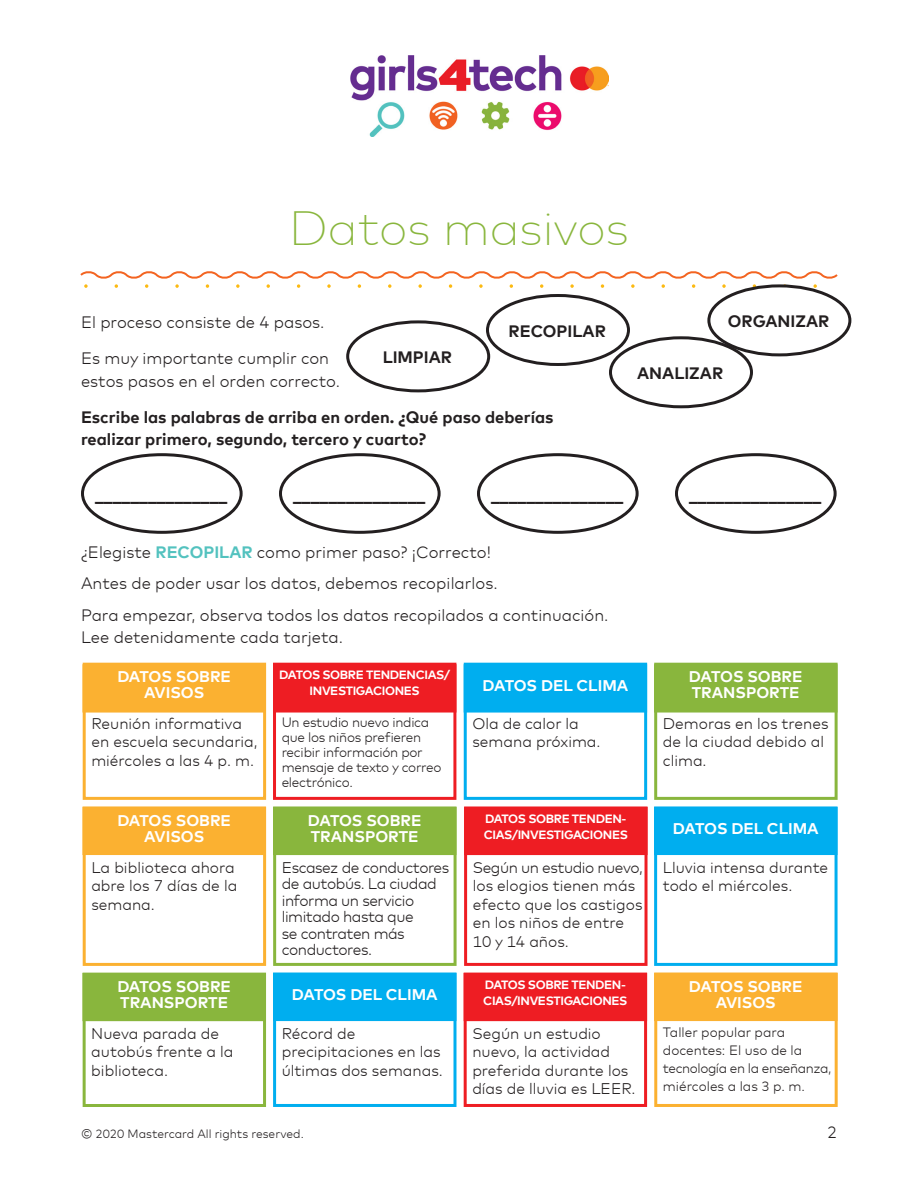
<style>
.page{position:relative;width:918px;height:1188px;background:#fff}
.page>*{position:absolute;margin:0;border:0;box-sizing:border-box;transform-origin:0 0}
.New_Top_Subhead{font:200 48px "Mark Offc For MC";color:#89b63d}
.Text_Intro{font:700 18.9px "Mark Offc For MC";color:#231f20}
.New_Text{font:300 16.5px/22.5px "Mark Offc For MC";color:#231f20}
.New_Text-2{font:700 16.5px/22.5px "Mark Offc For MC";color:#231f20}
.Text_Intro-2{font:700 16.5px "Mark Offc For MC";color:#231f20}
.New_Text-3{font:300 15.45px/18.5px "Mark Offc For MC";color:#231f20}
.Sidebar_Head{font:700 15.45px/15.5px "Mark Offc For MC";color:#fff}
.New_Text-4{font:300 15.45px/16.5px "Mark Offc For MC";letter-spacing:-.03em;color:#231f20}
.New_Text-5{font:300 13.5px/15px "Mark Offc For MC";letter-spacing:-.02em;color:#231f20}
.New_Text-6{font:300 13.5px/18px "Mark Offc For MC";color:#231f20}
.Sidebar_Head-2{font:700 12px/15.5px "Mark Offc For MC";letter-spacing:-.03em;color:#fff}
.t1{font:300 12px "Mark Offc For MC";color:#231f20}
.s1{font-weight:700;color:#53c2bf}
</style>
<div class="page">
<img style="left:351px;top:56px;width:257px;height:81px">
<svg style="left:80px;top:271px;width:758px;height:17px"></svg>
<div style="left:346px;top:320px;width:144px;height:72px;border:3px solid #231f20;border-radius:50%"></div>
<div style="left:707px;top:284px;width:144px;height:72px;border:3px solid #231f20;border-radius:50%"></div>
<div style="left:609px;top:336px;width:144px;height:72px;border:3px solid #231f20;border-radius:50%"></div>
<div style="left:486px;top:294px;width:144px;height:72px;border:3px solid #231f20;border-radius:50%"></div>
<div style="left:81px;top:453px;width:162px;height:81px;border:3px solid #231f20;border-radius:50%"></div>
<div style="left:279px;top:453px;width:162px;height:81px;border:3px solid #231f20;border-radius:50%"></div>
<div style="left:477px;top:453px;width:162px;height:81px;border:3px solid #231f20;border-radius:50%"></div>
<div style="left:675px;top:453px;width:162px;height:81px;border:3px solid #231f20;border-radius:50%"></div>
<div style="left:654px;top:663px;width:184px;height:137px;border:3px solid #89b63d"></div>
<div style="left:464px;top:663px;width:183px;height:137px;border:3px solid #00aeef"></div>
<div style="left:273px;top:663px;width:183px;height:137px;border:3px solid #ee1d23"></div>
<div style="left:83px;top:663px;width:183px;height:137px;border:3px solid #fbb131"></div>
<div style="left:274px;top:665px;width:182px;height:47px;background:#ee1d23"></div>
<div style="left:273px;top:664px;width:183px;height:49px;border:2px solid #ee1d23"></div>
<div style="left:655px;top:665px;width:182px;height:47px;background:#89b63d"></div>
<div style="left:654px;top:664px;width:183px;height:49px;border:2px solid #89b63d"></div>
<div style="left:464px;top:665px;width:182px;height:47px;background:#00aeef"></div>
<div style="left:464px;top:664px;width:183px;height:49px;border:2px solid #00aeef"></div>
<div style="left:83px;top:665px;width:182px;height:47px;background:#fbb131"></div>
<div style="left:82px;top:664px;width:184px;height:49px;border:2px solid #fbb131"></div>
<div style="left:273px;top:973px;width:183px;height:134px;border:3px solid #00aeef"></div>
<div style="left:654px;top:973px;width:184px;height:134px;border:3px solid #fbb131"></div>
<div style="left:654px;top:807px;width:184px;height:159px;border:3px solid #00aeef"></div>
<div style="left:83px;top:807px;width:183px;height:159px;border:3px solid #fbb131"></div>
<div style="left:464px;top:807px;width:184px;height:159px;border:3px solid #ee1d23"></div>
<div style="left:273px;top:807px;width:184px;height:159px;border:3px solid #89b63d"></div>
<div style="left:464px;top:973px;width:183px;height:134px;border:3px solid #ee1d23"></div>
<div style="left:83px;top:973px;width:183px;height:134px;border:3px solid #89b63d"></div>
<div style="left:275px;top:974px;width:180px;height:46px;background:#00aeef"></div>
<div style="left:273px;top:973px;width:183px;height:48px;border:3px solid #00aeef"></div>
<div style="left:656px;top:974px;width:180px;height:46px;background:#fbb131"></div>
<div style="left:654px;top:973px;width:183px;height:48px;border:3px solid #fbb131"></div>
<div style="left:656px;top:808px;width:180px;height:46px;background:#00aeef"></div>
<div style="left:654px;top:807px;width:183px;height:48px;border:3px solid #00aeef"></div>
<div style="left:84px;top:808px;width:180px;height:46px;background:#fbb131"></div>
<div style="left:82px;top:807px;width:184px;height:48px;border:3px solid #fbb131"></div>
<div style="left:466px;top:808px;width:180px;height:46px;background:#ee1d23"></div>
<div style="left:464px;top:807px;width:184px;height:48px;border:3px solid #ee1d23"></div>
<div style="left:275px;top:808px;width:180px;height:46px;background:#89b63d"></div>
<div style="left:273px;top:807px;width:183px;height:48px;border:3px solid #89b63d"></div>
<div style="left:465px;top:974px;width:181px;height:46px;background:#ee1d23"></div>
<div style="left:464px;top:973px;width:183px;height:48px;border:3px solid #ee1d23"></div>
<div style="left:84px;top:974px;width:180px;height:46px;background:#89b63d"></div>
<div style="left:82px;top:973px;width:184px;height:48px;border:3px solid #89b63d"></div>
<p class="New_Top_Subhead" style="left:289px;top:192px;width:341px">Datos masivos</p>
<p class="New_Text" style="left:81px;top:310px;width:245px">El proceso consiste de 4 pasos.</p>
<p class="New_Text" style="left:81px;top:346px;width:261px">Es muy importante cumplir con estos pasos en el orden correcto.</p>
<p class="New_Text-2" style="left:81px;top:404px;width:474px">Escribe las palabras de arriba en orden. ¿Qué paso deberías realizar primero, segundo, tercero y cuarto?</p>
<p class="Text_Intro-2" style="left:509px;top:318px;width:99px">RECOPILAR</p>
<p class="Text_Intro-2" style="left:383px;top:345px;width:71px">LIMPIAR</p>
<p class="Text_Intro-2" style="left:728px;top:309px;width:103px">ORGANIZAR</p>
<p class="Text_Intro-2" style="left:637px;top:360px;width:88px">ANALIZAR</p>
<p class="Text_Intro" style="left:95px;top:480px;width:134px">_______________</p>
<p class="Text_Intro" style="left:293px;top:480px;width:134px">_______________</p>
<p class="Text_Intro" style="left:491px;top:480px;width:134px">_______________</p>
<p class="Text_Intro" style="left:689px;top:480px;width:134px">_______________</p>
<p class="New_Text" style="left:81px;top:539px;width:412px">¿Elegiste <span class="s1">RECOPILAR</span> como primer paso? ¡Correcto!</p>
<p class="New_Text" style="left:81px;top:571px;width:418px">Antes de poder usar los datos, debemos recopilarlos.</p>
<p class="New_Text" style="left:81px;top:602px;width:529px">Para empezar, observa todos los datos recopilados a continuación.<br>Lee detenidamente cada tarjeta.</p>
<p class="Sidebar_Head" style="left:117px;top:668px;width:115px;text-align:center">DATOS SOBRE<br>AVISOS</p>
<p class="New_Text-3" style="left:91px;top:713px;width:168px">Reunión informativa en escuela secundaria, miércoles a las 4 p. m.</p>
<p class="Sidebar_Head-2" style="left:279px;top:666px;width:172px;text-align:center">DATOS SOBRE TENDENCIAS/<br>INVESTIGACIONES</p>
<p class="Sidebar_Head" style="left:689px;top:668px;width:115px">DATOS SOBRE<br>TRANSPORTE</p>
<p class="Sidebar_Head" style="left:483px;top:677px;width:147px">DATOS DEL CLIMA</p>
<p class="New_Text-5" style="left:282px;top:714px;width:161px">Un estudio nuevo indica que los niños prefieren recibir información por mensaje de texto y correo electrónico.</p>
<p class="New_Text-3" style="left:472px;top:713px;width:130px">Ola de calor la semana próxima.</p>
<p class="New_Text-3" style="left:663px;top:713px;width:167px">Demoras en los trenes de la ciudad debido al clima.</p>
<p class="Sidebar_Head" style="left:117px;top:812px;width:115px;text-align:center">DATOS SOBRE<br>AVISOS</p>
<p class="Sidebar_Head-2" style="left:484px;top:810px;width:146px">DATOS SOBRE TENDEN-<br>CIAS/INVESTIGACIONES</p>
<p class="Sidebar_Head" style="left:308px;top:812px;width:115px">DATOS SOBRE<br>TRANSPORTE</p>
<p class="New_Text-3" style="left:91px;top:857px;width:147px">La biblioteca ahora abre los 7 días de la semana.</p>
<p class="New_Text-3" style="left:473px;top:857px;width:172px">Según un estudio nuevo, los elogios tienen más efecto que los castigos en los niños de entre<br>10 y 14 años.</p>
<p class="New_Text-4" style="left:282px;top:858px;width:169px">Escasez de conductores de autobús. La ciudad informa un servicio limitado hasta que<br>se contraten más conductores.</p>
<p class="Sidebar_Head" style="left:673px;top:819px;width:147px">DATOS DEL CLIMA</p>
<p class="New_Text-3" style="left:663px;top:857px;width:167px">Lluvia intensa durante todo el miércoles.</p>
<p class="Sidebar_Head" style="left:117px;top:978px;width:115px">DATOS SOBRE<br>TRANSPORTE</p>
<p class="New_Text-3" style="left:91px;top:1023px;width:144px">Nueva parada de autobús frente a la biblioteca.</p>
<p class="Sidebar_Head-2" style="left:483px;top:977px;width:146px">DATOS SOBRE TENDEN-<br>CIAS/INVESTIGACIONES</p>
<p class="Sidebar_Head" style="left:292px;top:986px;width:147px">DATOS DEL CLIMA</p>
<p class="Sidebar_Head" style="left:689px;top:978px;width:115px;text-align:center">DATOS SOBRE<br>AVISOS</p>
<p class="New_Text-3" style="left:282px;top:1023px;width:163px">Récord de precipitaciones en las últimas dos semanas.</p>
<p class="New_Text-6" style="left:663px;top:1023px;width:170px">Taller popular para docentes: El uso de la tecnología en la enseñanza, miércoles a las 3 p. m.</p>
<p class="New_Text-3" style="left:472px;top:1023px;width:165px">Según un estudio nuevo, la actividad preferida durante los días de lluvia es LEER.</p>
<p class="t1" style="left:81px;top:1125px;width:224px">© 2020 Mastercard All rights reserved.</p>
<p class="New_Text" style="left:827px;top:1120px;width:11px">2</p>
</div>
